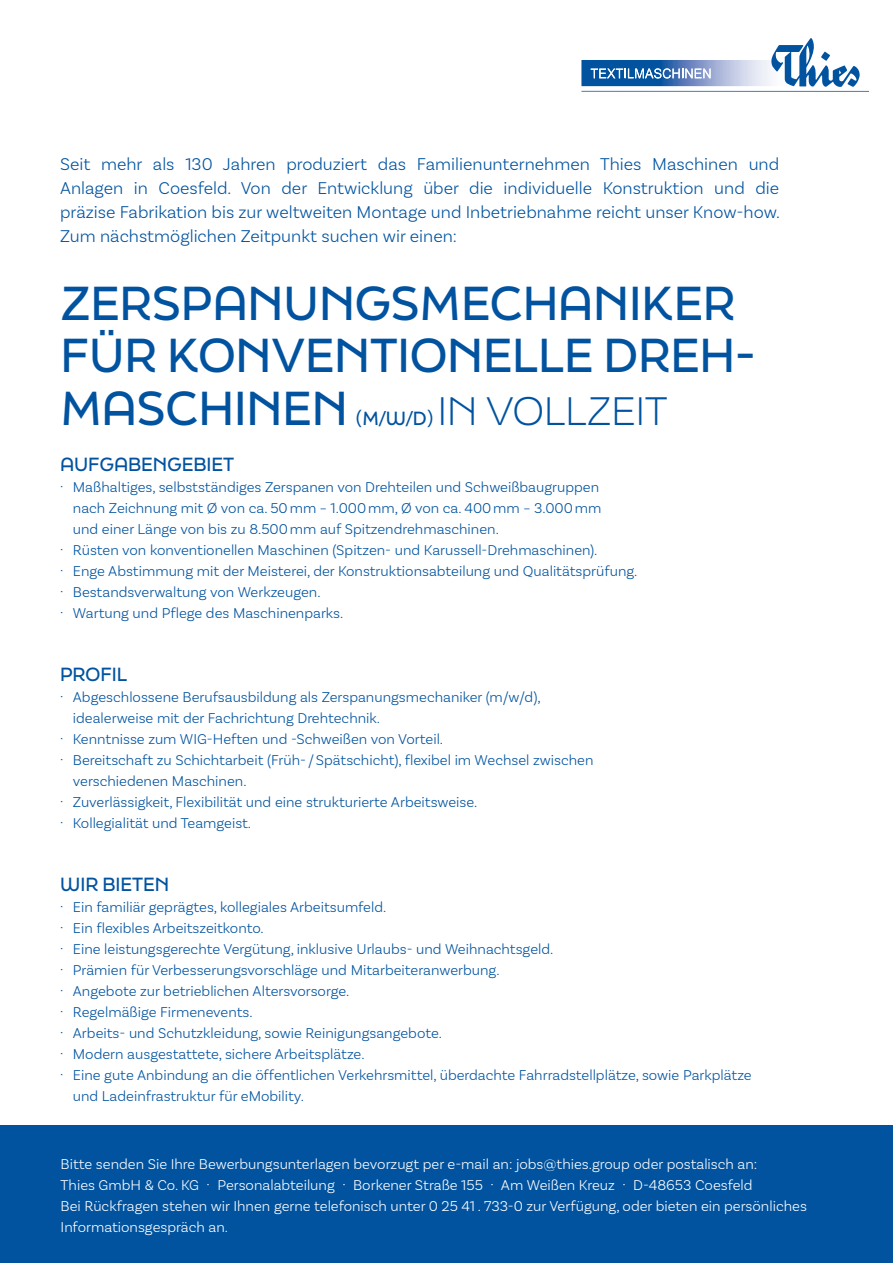
<style>
.page{position:relative;width:893px;height:1263px;background:#fff}
.page>*{position:absolute;margin:0;border:0;box-sizing:border-box;transform-origin:0 0}
.t1{font:500 45px/52.5px "Final Six";color:#0153a0}
.t2{font:300 37.5px "Final Six";color:#0153a0}
.t3{font:300 18px/24px "Basic Sans";color:#0153a0;text-align:justify}
.t4{font:500 18px "Final Six";color:#0153a0}
.t5{font:300 15px "Basic Sans";color:#0153a0}
.t6{font:300 15px/21px "Basic Sans";color:#fff}
.s1{font-weight:500;font-size:18px}
</style>
<div class="page">
<hr style="left:581px;top:91px;width:288px;height:1px;background:#0153a0">
<svg style="left:581px;top:38px;width:279px;height:49px"></svg>
<div style="left:0;top:1125px;width:893px;height:138px;background:#0153a0"></div>
<p class="t3" style="left:60px;top:152px;width:721px">Seit mehr als 130 Jahren produziert das Familienunternehmen Thies Maschinen und Anlagen in Coesfeld. Von der Entwicklung über die individuelle Konstruktion und die präzise Fabrikation bis zur weltweiten Montage und In betriebnahme reicht unser Know-how.<br>Zum nächstmöglichen Zeitpunkt suchen wir einen:</p>
<h1 class="t1" style="left:61px;top:275px;width:696px">ZERSPANUNGSMECHANIKER<br>FÜR KONVENTIONELLE DREH-<br>MASCHINEN</h1>
<h2 class="t2" style="left:355px;top:383px;width:314px"><span class="s1">(M/W/D)</span> IN VOLLZEIT</h2>
<p class="t4" style="left:60px;top:451px;width:176px">AUFGABENGEBIET</p>
<p class="t5" style="left:60px;top:478px;width:541px">· Maßhaltiges, selbstständiges Zerspanen von Drehteilen und Schweißbaugruppen</p>
<p class="t5" style="left:73px;top:499px;width:530px">nach Zeichnung mit Ø von ca. 50 mm – 1.000 mm, Ø von ca. 400 mm – 3.000 mm</p>
<p class="t5" style="left:73px;top:520px;width:427px">und einer Länge von bis zu 8.500 mm auf Spitzendrehmaschinen.</p>
<p class="t5" style="left:60px;top:541px;width:539px">· Rüsten von konventionellen Maschinen (Spitzen- und Karussell-Drehmaschinen).</p>
<p class="t5" style="left:60px;top:562px;width:579px">· Enge Abstimmung mit der Meisterei, der Konstruktionsabteilung und Qualitätsprüfung.</p>
<p class="t5" style="left:60px;top:583px;width:262px">· Bestandsverwaltung von Werkzeugen.</p>
<p class="t5" style="left:60px;top:604px;width:285px">· Wartung und Pflege des Maschinenparks.</p>
<p class="t4" style="left:60px;top:661px;width:69px">PROFIL</p>
<p class="t5" style="left:60px;top:688px;width:482px">· Abgeschlossene Berufsausbildung als Zerspanungsmechaniker (m/w/d),</p>
<p class="t5" style="left:73px;top:709px;width:309px">idealerweise mit der Fachrichtung Drehtechnik.</p>
<p class="t5" style="left:60px;top:730px;width:385px">· Kenntnisse zum WIG-Heften und -Schweißen von Vorteil.</p>
<p class="t5" style="left:60px;top:751px;width:535px">· Bereitschaft zu Schichtarbeit (Früh- / Spätschicht), flexibel im Wechsel zwischen</p>
<p class="t5" style="left:73px;top:772px;width:175px">verschiedenen Maschinen.</p>
<p class="t5" style="left:60px;top:793px;width:419px">· Zuverlässigkeit, Flexibilität und eine strukturierte Arbeitsweise.</p>
<p class="t5" style="left:60px;top:814px;width:193px">· Kollegialität und Teamgeist.</p>
<p class="t4" style="left:60px;top:871px;width:111px">WIR BIETEN</p>
<p class="t5" style="left:60px;top:898px;width:328px">· Ein familiär geprägtes, kollegiales Arbeitsumfeld.</p>
<p class="t5" style="left:60px;top:919px;width:205px">· Ein flexibles Arbeitszeitkonto.</p>
<p class="t5" style="left:60px;top:940px;width:495px">· Eine leistungsgerechte Vergütung, inklusive Urlaubs- und Weihnachtsgeld.</p>
<p class="t5" style="left:60px;top:961px;width:441px">· Prämien für Verbesserungsvorschläge und Mitarbeiteranwerbung.</p>
<p class="t5" style="left:60px;top:982px;width:291px">· Angebote zur betrieblichen Altersvorsorge.</p>
<p class="t5" style="left:60px;top:1003px;width:194px">· Regelmäßige Firmenevents.</p>
<p class="t5" style="left:60px;top:1024px;width:383px">· Arbeits- und Schutzkleidung, sowie Reinigungsangebote.</p>
<p class="t5" style="left:60px;top:1045px;width:306px">· Modern ausgestattete, sichere Arbeitsplätze.</p>
<p class="t5" style="left:60px;top:1066px;width:693px">· Eine gute Anbindung an die öffentlichen Verkehrsmittel, überdachte Fahrradstellplätze, sowie Parkplätze</p>
<p class="t5" style="left:73px;top:1087px;width:233px">und Ladeinfrastruktur für eMobility.</p>
<p class="t6" style="left:61px;top:1153px;width:748px">Bitte senden Sie Ihre Bewerbungsunterlagen bevorzugt per e-mail an: jobs@thies.group oder postalisch an:<br>Thies GmbH &amp; Co. KG · Personalabteilung · Borkener Straße 155 · Am Weißen Kreuz · D-48653 Coesfeld<br>Bei Rückfragen stehen wir Ihnen gerne telefonisch unter 0 25 41 . 733-0 zur Verfügung, oder bieten ein persönliches Informationsgespräch an.</p>
</div>
